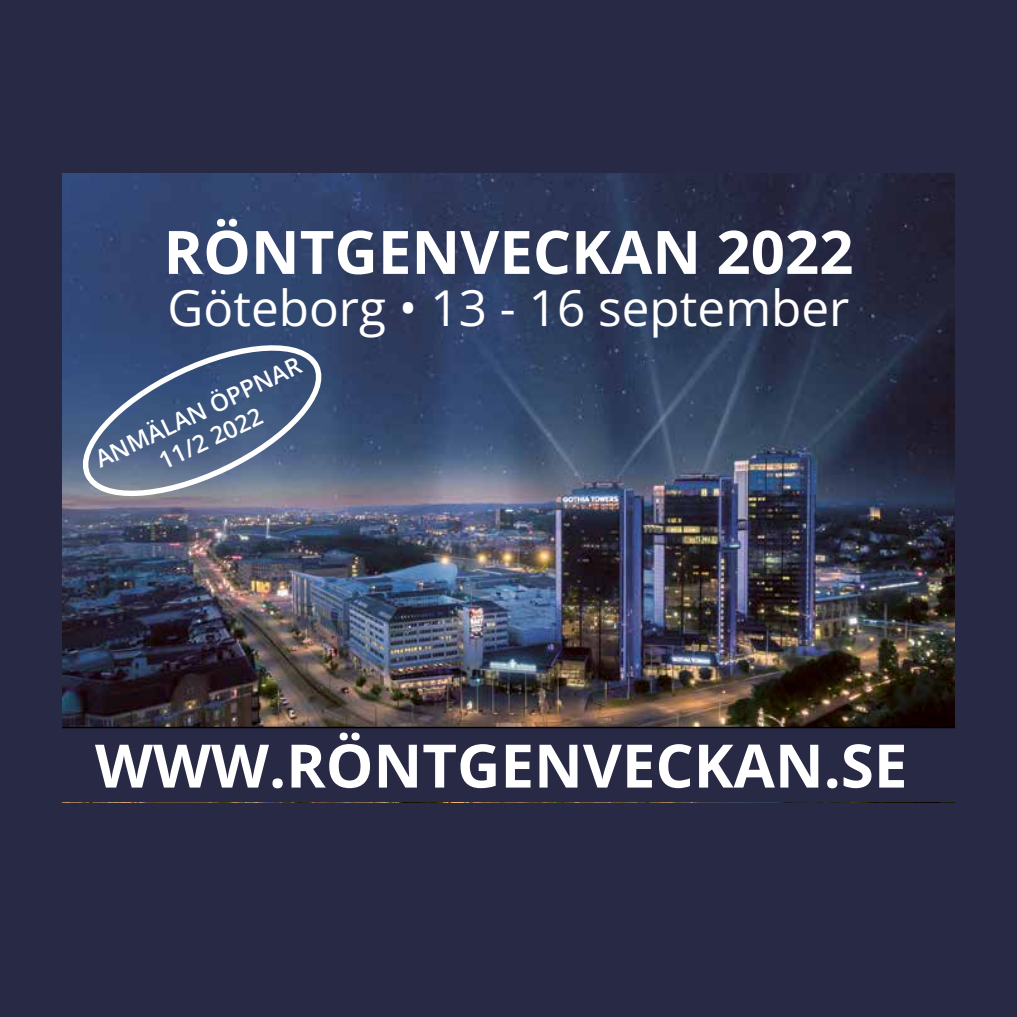
<style>
.page{position:relative;width:1017px;height:1017px;background:#282945}
.page>*{position:absolute;margin:0;border:0;box-sizing:border-box;transform-origin:0 0}
.t1{font:700 60.02px "Open Sans";color:#fff}
.t2{font:49.52px "Open Sans";color:#fff}
.t3{font:600 23.97px/28.9px "Open Sans";color:#fff;text-align:center}
</style>
<div class="page">
<img style="left:62px;top:174px;width:893px;height:553px">
<svg style="left:62px;top:727px;width:893px;height:2px;background:#0e0e18"></svg>
<svg style="left:75px;top:332px;width:254px;height:177px;background:#586b8c"></svg>
<p class="t1" style="left:164px;top:210px;width:691px">RÖNTGENVECKAN 2022</p>
<p class="t2" style="left:168px;top:274px;width:683px">Göteborg • 13 - 16 september</p>
<p class="t3" style="left:91px;top:448px;width:226px;rotate:-26deg">ANMÄLAN ÖPPNAR<br>11/2 2022</p>
<p class="t1" style="left:95px;top:723px;width:814px">WWW.RÖNTGENVECKAN.SE</p>
</div>
